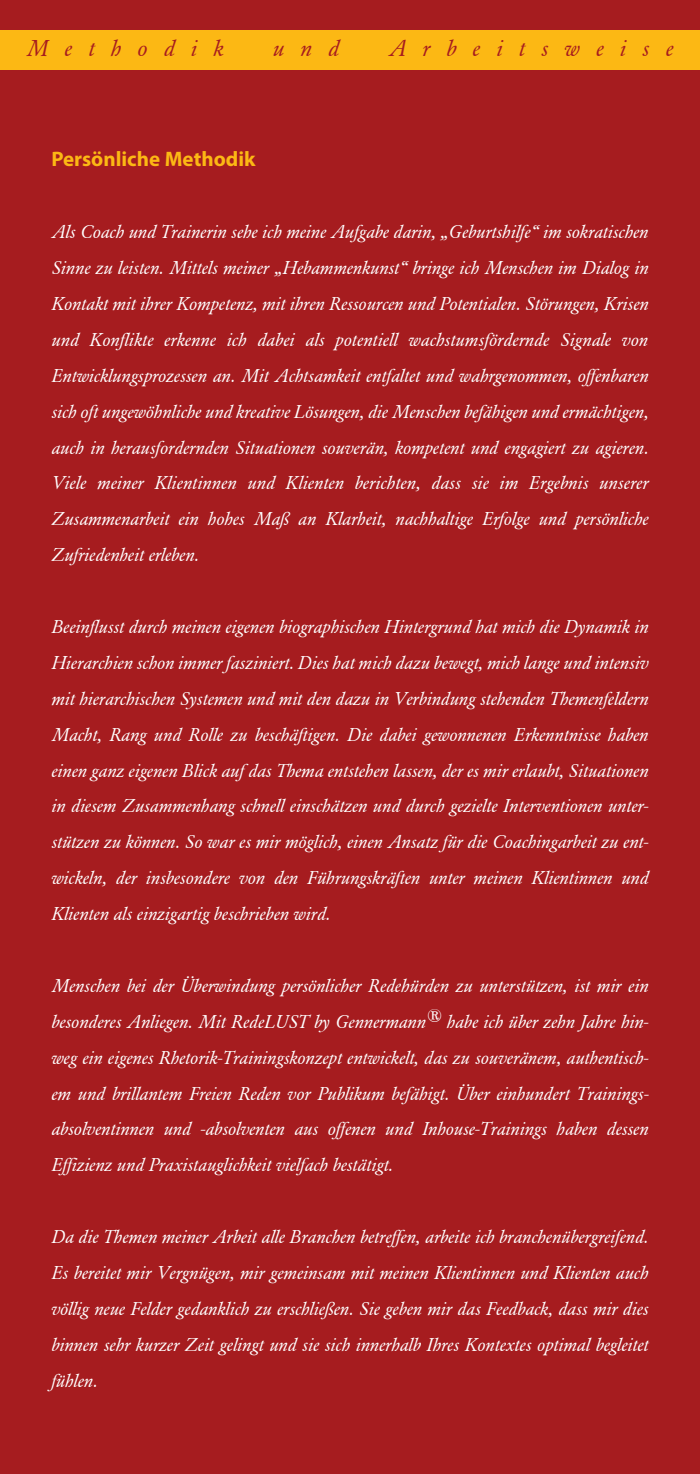
<style>
.page{position:relative;width:700px;height:1474px;background:#fff}
.page>*{position:absolute;margin:0;border:0;box-sizing:border-box;transform-origin:0 0}
.t1{font:italic 22.75px "Garamond BE";letter-spacing:.715em;color:#a61c1f}
.t2{font:700 21px "Myriad Pro";color:#fcb814}
.t3{font:italic 18.38px/35.9px "Garamond BE";color:#fff;text-align:justify}
</style>
<div class="page">
<div style="left:0;top:0;width:699px;height:1473px;background:#a61c1f"></div>
<div style="left:0;top:30px;width:699px;height:39px;background:#fcb814"></div>
<p class="t1" style="left:27px;top:34px;width:198px">Methodik</p>
<p class="t1" style="left:273px;top:34px;width:68px">und</p>
<p class="t1" style="left:388px;top:34px;width:286px">Arbeitsweise</p>
<p class="t2" style="left:51px;top:147px;width:205px">Persönliche Methodik</p>
<p class="t3" style="left:51px;top:214px;width:598px">Als Coach und Trainerin sehe ich meine Aufgabe darin, „Geburtshilfe“ im sokratischen Sinne zu leisten. Mittels meiner „Hebammenkunst“ bringe ich Menschen im Dialog in Kontakt mit ihrer Kompetenz, mit ihren Ressourcen und Potentialen. Störungen, Krisen und Konflikte erkenne ich dabei als potentiell wachstumsfördernde Signale von Entwicklungsprozessen an. Mit Achtsamkeit entfaltet und wahrgenommen, offenbaren sich oft ungewöhnliche und kreative Lösungen, die Menschen befähigen und ermächtigen, auch in herausfordernden Situationen souverän, kompetent und engagiert zu agieren.<br>Viele meiner Klientinnen und Klienten berichten, dass sie im Ergebnis unserer Zusammenarbeit ein hohes Maß an Klarheit, nachhaltige Erfolge und persönliche Zufriedenheit erleben.</p>
<p class="t3" style="left:51px;top:609px;width:598px">Beeinflusst durch meinen eigenen biographischen Hintergrund hat mich die Dynamik in Hierarchien schon immer fasziniert. Dies hat mich dazu bewegt, mich lange und intensiv mit hierarchischen Systemen und mit den dazu in Verbindung stehenden Themenfeldern Macht, Rang und Rolle zu beschäftigen. Die dabei gewonnenen Erkenntnisse haben einen ganz eigenen Blick auf das Thema entstehen lassen, der es mir erlaubt, Situationen in diesem Zusammenhang schnell einschätzen und durch gezielte Interventionen unter&shy;stützen zu können. So war es mir möglich, einen Ansatz für die Coachingarbeit zu ent&shy;wickeln, der insbesondere von den Führungskräften unter meinen Klientinnen und Klienten als einzigartig beschrieben wird.</p>
<p class="t3" style="left:51px;top:967px;width:598px">Menschen bei der Überwindung persönlicher Redehürden zu unterstützen, ist mir ein besonderes Anliegen. Mit RedeLUST by Gennermann® habe ich über zehn Jahre hin&shy;weg ein eigenes Rhetorik-Trainingskonzept entwickelt, das zu souveränem, authentisch&shy;em und brillantem Freien Reden vor Publikum befähigt. Über einhundert Trainings&shy;absolventinnen und -absolventen aus offenen und Inhouse-Trainings haben dessen Effizienz und Praxistauglichkeit vielfach bestätigt.</p>
<p class="t3" style="left:51px;top:1218px;width:598px">Da die Themen meiner Arbeit alle Branchen betreffen, arbeite ich branchenübergreifend.<br>Es bereitet mir Vergnügen, mir gemeinsam mit meinen Klientinnen und Klienten auch völlig neue Felder gedanklich zu erschließen. Sie geben mir das Feedback, dass mir dies binnen sehr kurzer Zeit gelingt und sie sich innerhalb Ihres Kontextes optimal begleitet fühlen.</p>
</div>
